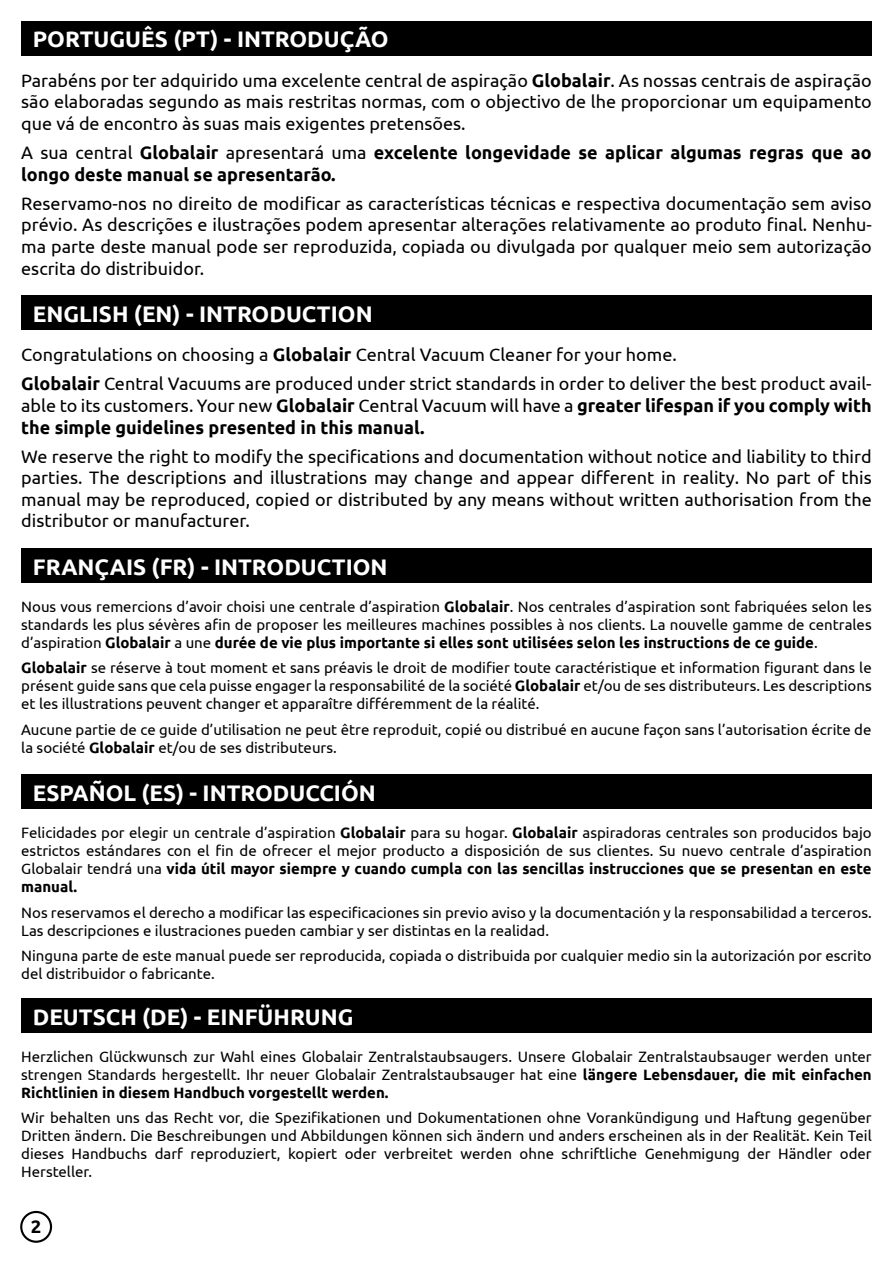
<style>
.page{position:relative;width:893px;height:1263px;background:#fff}
.page>*{position:absolute;margin:0;border:0;box-sizing:border-box;transform-origin:0 0}
.t1{font:700 22.5px "Ubuntu";color:#fff}
.t2{font:18px/21.6px "Ubuntu";color:#000;text-align:justify}
.t3{font:700 18px/21.6px "Ubuntu";color:#000}
.t4{font:15px/18px "Ubuntu";color:#000;text-align:justify}
.s1{font-weight:700}
.s2{font-weight:400}
</style>
<div class="page">
<div style="left:20px;top:1211px;width:32px;height:32px;border:2px solid #000;border-radius:50%"></div>
<div style="left:21px;top:21px;width:851px;height:34px;background:#000"></div>
<div style="left:21px;top:296px;width:851px;height:34px;background:#000"></div>
<div style="left:21px;top:549px;width:851px;height:34px;background:#000"></div>
<div style="left:21px;top:775px;width:851px;height:34px;background:#000"></div>
<div style="left:21px;top:999px;width:851px;height:34px;background:#000"></div>
<h1 class="t1" style="left:33px;top:26px;width:357px">PORTUGUÊS (PT) - INTRODUÇÃO</h1>
<p class="t2" style="left:21px;top:69px;width:852px">Parabéns por ter adquirido uma excelente central de aspiração <span class="s1">Globalair</span>. As nossas centrais de aspiração são elaboradas segundo as mais restritas normas, com o objectivo de lhe proporcionar um equipamento que vá de encontro às suas mais exigentes pretensões.</p>
<p class="t3" style="left:21px;top:142px;width:852px"><span class="s2">A sua central</span> Globalair <span class="s2">apresentará uma</span> excelente longevidade se aplicar algumas regras que ao longo deste manual se apresentarão.</p>
<p class="t2" style="left:21px;top:192px;width:852px">Reservamo-nos no direito de modificar as características técnicas e respectiva documentação sem aviso prévio. As descrições e ilustrações podem apresentar alterações relativamente ao produto final. Nenhu&shy;ma parte deste manual pode ser reproduzida, copiada ou divulgada por qualquer meio sem autorização escrita do distribuidor.</p>
<h1 class="t1" style="left:33px;top:300px;width:341px">ENGLISH (EN) - INTRODUCTION</h1>
<p class="t2" style="left:21px;top:340px;width:852px;line-height:29.1px">Congratulations on choosing a <span class="s1">Globalair</span> Central Vacuum Cleaner for your home.<br><span class="s1">Globalair</span> Central Vacuums are produced under strict standards in order to deliver the best product avail-</p>
<p class="t3" style="left:21px;top:394px;width:852px"><span class="s2">able to its customers. Your new</span> Globalair <span class="s2">Central Vacuum will have a</span> greater lifespan if you comply with the simple guidelines presented in this manual.</p>
<p class="t2" style="left:21px;top:445px;width:852px">We reserve the right to modify the specifications and documentation without notice and liability to third parties. The descriptions and illustrations may change and appear different in reality. No part of this manual may be reproduced, copied or distributed by any means without written authorisation from the distributor or manufacturer.</p>
<h1 class="t1" style="left:33px;top:553px;width:356px">FRANÇAIS (FR) - INTRODUCTION</h1>
<p class="t4" style="left:21px;top:597px;width:852px">Nous vous remercions d’avoir choisi une centrale d’aspiration <span class="s1">Globalair</span>. Nos centrales d’aspiration sont fabriquées selon les standards les plus sévères afin de proposer les meilleures machines possibles à nos clients. La nouvelle gamme de centrales d’aspiration <span class="s1">Globalair</span> a une <span class="s1">durée de vie plus importante si elles sont utilisées selon les instructions de ce guide</span>.</p>
<p class="t4" style="left:21px;top:659px;width:852px"><span class="s1">Globalair</span> se réserve à tout moment et sans préavis le droit de modifier toute caractéristique et information figurant dans le présent guide sans que cela puisse engager la responsabilité de la société <span class="s1">Globalair</span> et/ou de ses distributeurs. Les descriptions et les illustrations peuvent changer et apparaître différemment de la réalité.</p>
<p class="t4" style="left:21px;top:720px;width:852px">Aucune partie de ce guide d’utilisation ne peut être reproduit, copié ou distribué en aucune façon sans l’autorisation écrite de la société <span class="s1">Globalair</span> et/ou de ses distributeurs.</p>
<h1 class="t1" style="left:33px;top:779px;width:345px">ESPAÑOL (ES) - INTRODUCCIÓN</h1>
<p class="t4" style="left:21px;top:823px;width:852px">Felicidades por elegir un centrale d’aspiration <span class="s1">Globalair</span> para su hogar. <span class="s1">Globalair</span> aspiradoras centrales son producidos bajo estrictos estándares con el fin de ofrecer el mejor producto a disposición de sus clientes. Su nuevo centrale d’aspiration Globalair tendrá una <span class="s1">vida útil mayor siempre y cuando cumpla con las sencillas instrucciones que se presentan en este manual.</span></p>
<p class="t4" style="left:21px;top:903px;width:852px">Nos reservamos el derecho a modificar las especificaciones sin previo aviso y la documentación y la responsabilidad a terceros.<br>Las descripciones e ilustraciones pueden cambiar y ser distintas en la realidad.</p>
<p class="t4" style="left:21px;top:946px;width:852px">Ninguna parte de este manual puede ser reproducida, copiada o distribuida por cualquier medio sin la autorización por escrito del distribuidor o fabricante.</p>
<h1 class="t1" style="left:33px;top:1003px;width:322px">DEUTSCH (DE) - EINFÜHRUNG</h1>
<p class="t4" style="left:21px;top:1047px;width:852px">Herzlichen Glückwunsch zur Wahl eines Globalair Zentralstaubsaugers. Unsere Globalair Zentralstaubsauger werden unter strengen Standards hergestellt. Ihr neuer Globalair Zentralstaubsauger hat eine <span class="s1">längere Lebensdauer, die mit einfachen Richtlinien in diesem Handbuch vorgestellt werden.</span></p>
<p class="t4" style="left:21px;top:1108px;width:852px">Wir behalten uns das Recht vor, die Spezifikationen und Dokumentationen ohne Vorankündigung und Haftung gegenüber Dritten ändern. Die Beschreibungen und Abbildungen können sich ändern und anders erscheinen als in der Realität. Kein Teil dieses Handbuchs darf reproduziert, kopiert oder verbreitet werden ohne schriftliche Genehmigung der Händler oder Hersteller.</p>
<p class="t3" style="left:31px;top:1215px;width:12px">2</p>
</div>
